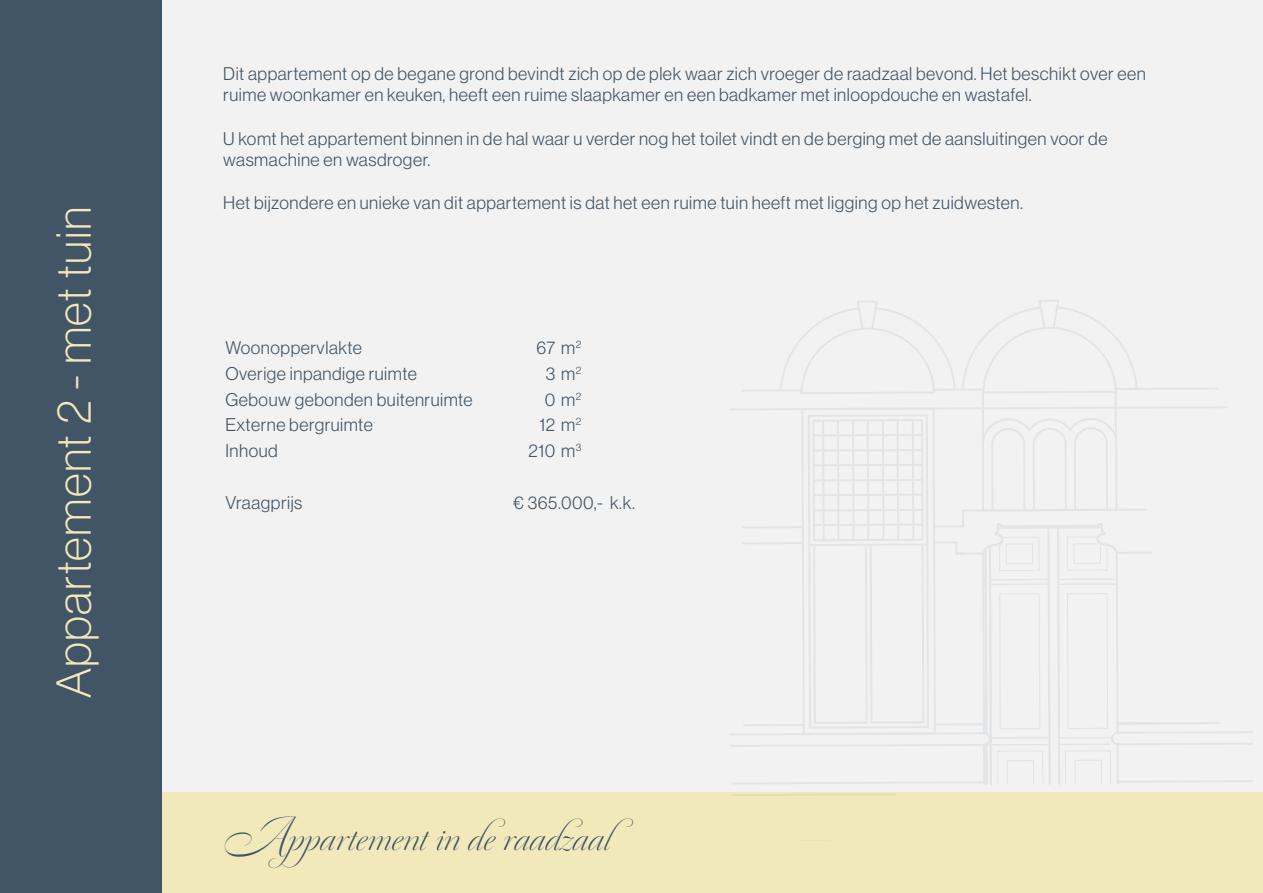
<style>
.page{position:relative;width:1263px;height:893px;background:#f2f2f2}
.page>*{position:absolute;margin:0;border:0;box-sizing:border-box;transform-origin:0 0}
.t1{font:48px "N Haas Grotesk DS Pro 35 X Lt";letter-spacing:.03em;color:#f2e9bb}
.t2{font:40.5px "Dulcinea";letter-spacing:-.005em;color:#425566}
.t3{font:18px/21.6px "N Haas Grotesk DS Pro 45 Lt";letter-spacing:.03em;color:#425566}
</style>
<div class="page">
<div style="left:162px;top:792px;width:1101px;height:101px;background:#f2e9bb"></div>
<div style="left:0;top:0;width:162px;height:893px;background:#425566"></div>
<svg style="left:732px;top:794px;width:164px;height:2px"></svg>
<svg style="left:729px;top:300px;width:524px;height:485px"></svg>
<h1 class="t1" style="left:47px;top:698px;width:493px;rotate:-90deg">Appartement 2 - met tuin</h1>
<p class="t3" style="left:223px;top:63px;width:924px">Dit appartement op de begane grond bevindt zich op de plek waar zich vroeger de raadzaal bevond. Het beschikt over een ruime woonkamer en keuken, heeft een ruime slaapkamer en een badkamer met inloopdouche en wastafel.</p>
<p class="t3" style="left:223px;top:127px;width:886px">U komt het appartement binnen in de hal waar u verder nog het toilet vindt en de berging met de aansluitingen voor de wasmachine en wasdroger.</p>
<p class="t3" style="left:223px;top:192px;width:801px">Het bijzondere en unieke van dit appartement is dat het een ruime tuin heeft met ligging op het zuidwesten.</p>
<p class="t3" style="left:225px;top:337px;width:138px">Woonoppervlakte</p>
<p class="t3" style="left:536px;top:337px;width:46px">67 m<sup>2</sup></p>
<p class="t3" style="left:225px;top:363px;width:193px">Overige inpandige ruimte</p>
<p class="t3" style="left:546px;top:363px;width:37px">3 m<sup>2</sup></p>
<p class="t3" style="left:225px;top:388px;width:249px">Gebouw gebonden buitenruimte</p>
<p class="t3" style="left:545px;top:388px;width:38px">0 m<sup>2</sup></p>
<p class="t3" style="left:225px;top:414px;width:149px">Externe bergruimte</p>
<p class="t3" style="left:539px;top:414px;width:43px">12 m<sup>2</sup></p>
<p class="t3" style="left:225px;top:440px;width:54px">Inhoud</p>
<p class="t3" style="left:528px;top:440px;width:55px">210 m<sup>3</sup></p>
<p class="t3" style="left:225px;top:492px;width:79px">Vraagprijs</p>
<p class="t3" style="left:513px;top:492px;width:123px">€ 365.000,- k.k.</p>
<h2 class="t2" style="left:223px;top:813px;width:411px">Appartement in de raadzaal</h2>
</div>
